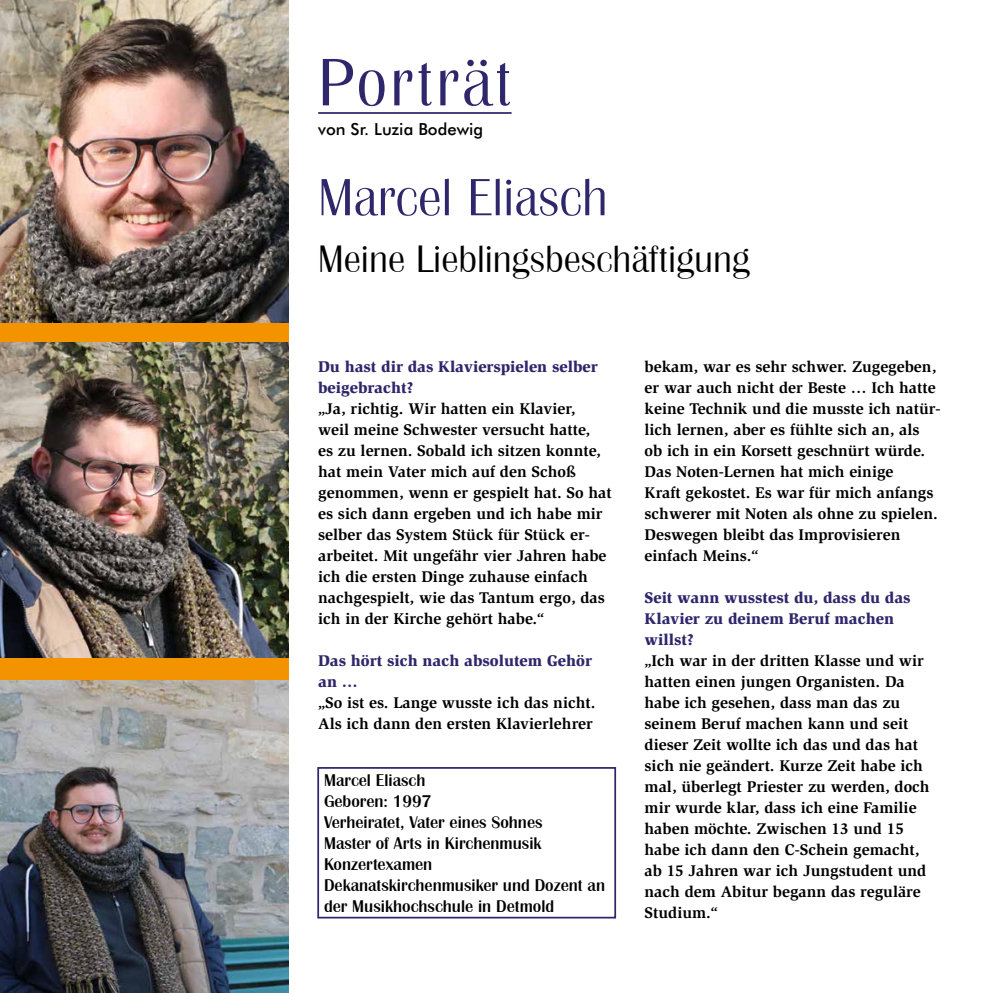
<style>
.page{position:relative;width:993px;height:993px;background:#fff}
.page>*{position:absolute;margin:0;border:0;box-sizing:border-box;transform-origin:0 0}
.t1{font:500 69.48px "Britannic";letter-spacing:.04em;color:#2e276b}
.t2{font:500 54.25px "Britannic";color:#2e276b}
.t3{font:500 39.38px "Britannic";color:#000}
.t4{font:17.5px/21px "Britannic Medium BOLD";color:#000}
.t5{font:500 16.62px "Futura BT";color:#000}
.t6{font:700 15.92px/21px "Slimbach Std";color:#000}
.t7{font:900 15.92px/21px "Slimbach Std";color:#2e276b}
</style>
<div class="page">
<div style="left:0;top:0;width:288px;height:992px;background:#f39300"></div>
<div style="left:317px;top:766px;width:299px;height:152px;border:2px solid #2e276b"></div>
<hr style="left:318px;top:112px;width:193px;height:2px;background:#2e276b">
<img style="left:0;top:0;width:288px;height:322px">
<img style="left:0;top:342px;width:288px;height:315px">
<img style="left:0;top:680px;width:288px;height:312px">
<h1 class="t1" style="left:318px;top:45px;width:195px">Porträt</h1>
<p class="t5" style="left:318px;top:119px;width:166px">von Sr. Luzia Bodewig</p>
<h2 class="t2" style="left:318px;top:168px;width:291px">Marcel Eliasch</h2>
<h3 class="t3" style="left:318px;top:238px;width:433px">Meine Lieblingsbeschäftigung</h3>
<p class="t7" style="left:318px;top:355px;width:281px">Du hast dir das Klavierspielen selber beigebracht?</p>
<p class="t6" style="left:318px;top:398px;width:295px">„Ja, richtig. Wir hatten ein Klavier,<br>weil meine Schwester versucht hatte,<br>es zu lernen. Sobald ich sitzen konnte, hat mein Vater mich auf den Schoß genommen, wenn er gespielt hat. So hat es sich dann ergeben und ich habe mir selber das System Stück für Stück er&shy;arbeitet. Mit ungefähr vier Jahren habe ich die ersten Dinge zuhause einfach nachgespielt, wie das Tantum ergo, das ich in der Kirche gehört habe.“</p>
<p class="t7" style="left:318px;top:649px;width:275px">Das hört sich nach absolutem Gehör an …</p>
<p class="t6" style="left:318px;top:692px;width:279px">„So ist es. Lange wusste ich das nicht.<br>Als ich dann den ersten Klavierlehrer</p>
<p class="t4" style="left:324px;top:769px;width:282px">Marcel Eliasch<br>Geboren: 1997<br>Verheiratet, Vater eines Sohnes<br>Master of Arts in Kirchenmusik<br>Konzertexamen<br>Dekanatskirchenmusiker und Dozent an der Musikhochschule in Detmold</p>
<p class="t6" style="left:644px;top:356px;width:297px">bekam, war es sehr schwer. Zugegeben, er war auch nicht der Beste … Ich hatte keine Technik und die musste ich natür&shy;lich lernen, aber es fühlte sich an, als ob ich in ein Korsett geschnürt würde.<br>Das Noten-Lernen hat mich einige<br>Kraft gekostet. Es war für mich anfangs schwerer mit Noten als ohne zu spielen.<br>Deswegen bleibt das Improvisieren einfach Meins.“</p>
<p class="t7" style="left:644px;top:586px;width:267px">Seit wann wusstest du, dass du das<br>Klavier zu deinem Beruf machen willst?</p>
<p class="t6" style="left:644px;top:650px;width:286px">„Ich war in der dritten Klasse und wir hatten einen jungen Organisten. Da habe ich gesehen, dass man das zu seinem Beruf machen kann und seit dieser Zeit wollte ich das und das hat sich nie geändert. Kurze Zeit habe ich mal, überlegt Priester zu werden, doch mir wurde klar, dass ich eine Familie haben möchte. Zwischen 13 und 15 habe ich dann den C-Schein gemacht, ab 15 Jahren war ich Jungstudent und nach dem Abitur begann das reguläre Studium.“</p>
</div>
